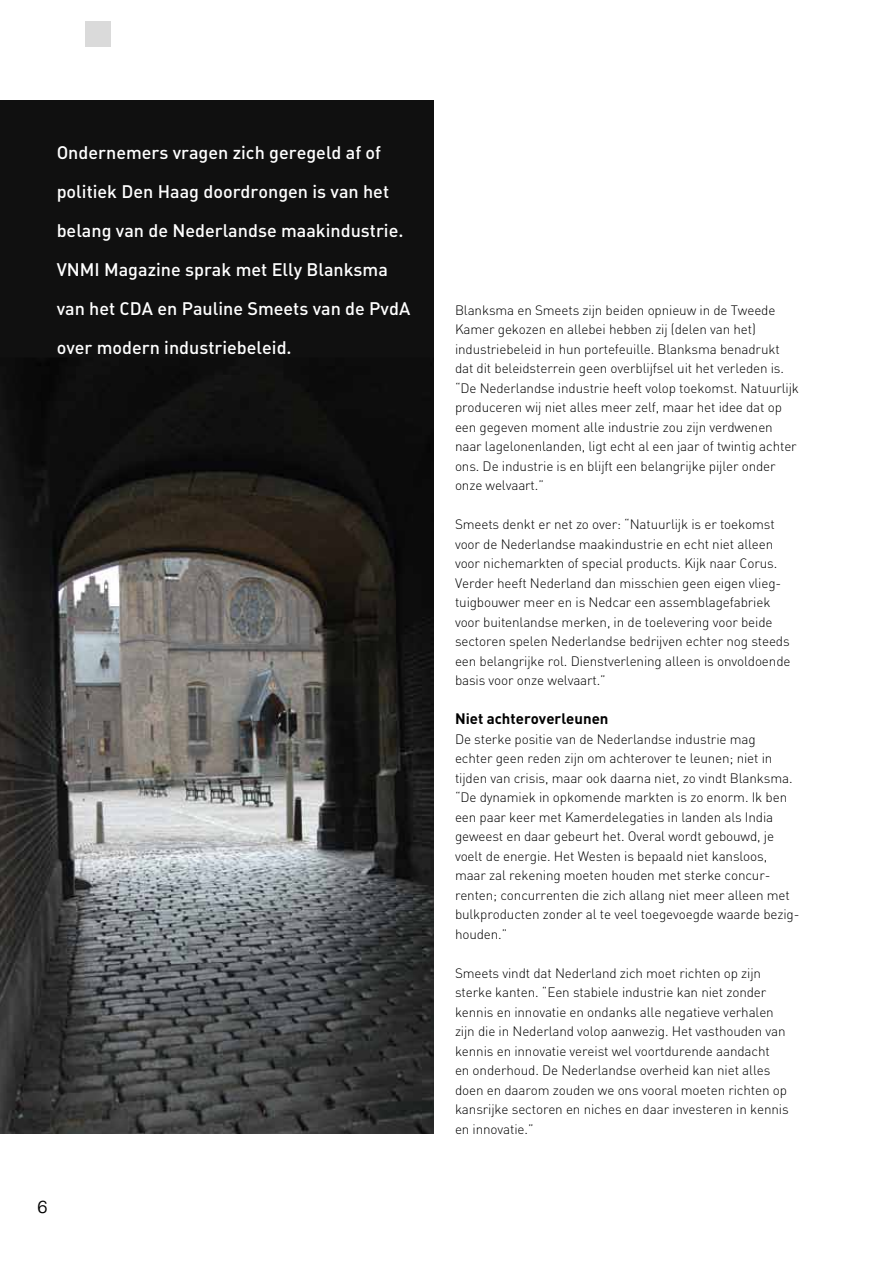
<style>
.page{position:relative;width:893px;height:1263px;background:#fff}
.page>*{position:absolute;margin:0;border:0;box-sizing:border-box;transform-origin:0 0}
.t1{font:18px/39px "DIN Medium Alternate";color:#fff}
.t2{font:300 18px "Folio";color:#000}
.t3{font:700 15px "DIN";color:#000}
.t4{font:13.5px/19.5px "DIN Light Alternate";letter-spacing:-.01em;color:#000}
</style>
<div class="page">
<div style="left:85px;top:21px;width:26px;height:26px;background:#dadada"></div>
<img style="left:0;top:100px;width:434px;height:1034px">
<h1 class="t1" style="left:57px;top:132px;width:355px">Ondernemers vragen zich geregeld af of politiek Den Haag doordrongen is van het belang van de Nederlandse maakindustrie.<br>VNMI Magazine sprak met Elly Blanksma van het CDA en Pauline Smeets van de PvdA over modern industriebeleid.</h1>
<h1 class="t2" style="left:38px;top:1195px;width:12px">6</h1>
<p class="t4" style="left:455px;top:300px;width:346px">Blanksma en Smeets zijn beiden opnieuw in de Tweede Kamer gekozen en allebei hebben zij (delen van het) industriebeleid in hun portefeuille. Blanksma benadrukt dat dit beleidsterrein geen overblijfsel uit het verleden is. “De Nederlandse industrie heeft volop toekomst. Natuurlijk produceren wij niet alles meer zelf, maar het idee dat op een gegeven moment alle industrie zou zijn verdwenen naar lagelonenlanden, ligt echt al een jaar of twintig achter ons. De industrie is en blijft een belangrijke pijler onder onze welvaart.”</p>
<p class="t4" style="left:455px;top:514px;width:337px">Smeets denkt er net zo over: “Natuurlijk is er toekomst voor de Nederlandse maakindustrie en echt niet alleen voor nichemarkten of special products. Kijk naar Corus.<br>Verder heeft Nederland dan misschien geen eigen vlieg&shy;tuigbouwer meer en is Nedcar een assemblagefabriek voor buitenlandse merken, in de toelevering voor beide sectoren spelen Nederlandse bedrijven echter nog steeds een belangrijke rol. Dienstverlening alleen is onvoldoende basis voor onze welvaart.”</p>
<p class="t3" style="left:455px;top:709px;width:155px">Niet achteroverleunen</p>
<p class="t4" style="left:455px;top:729px;width:346px">De sterke positie van de Nederlandse industrie mag<br>echter geen reden zijn om achterover te leunen; niet in tijden van crisis, maar ook daarna niet, zo vindt Blanksma. “De dynamiek in opkomende markten is zo enorm. Ik ben een paar keer met Kamerdelegaties in landen als India geweest en daar gebeurt het. Overal wordt gebouwd, je voelt de energie. Het Westen is bepaald niet kansloos, maar zal rekening moeten houden met sterke concur&shy;renten; concurrenten die zich allang niet meer alleen met bulkproducten zonder al te veel toegevoegde waarde bezig&shy;houden.”</p>
<p class="t4" style="left:455px;top:963px;width:335px">Smeets vindt dat Nederland zich moet richten op zijn sterke kanten. “Een stabiele industrie kan niet zonder kennis en innovatie en ondanks alle negatieve verhalen zijn die in Nederland volop aanwezig. Het vasthouden van kennis en innovatie vereist wel voortdurende aandacht<br>en onderhoud. De Nederlandse overheid kan niet alles doen en daarom zouden we ons vooral moeten richten op kansrijke sectoren en niches en daar investeren in kennis en innovatie.”</p>
</div>
